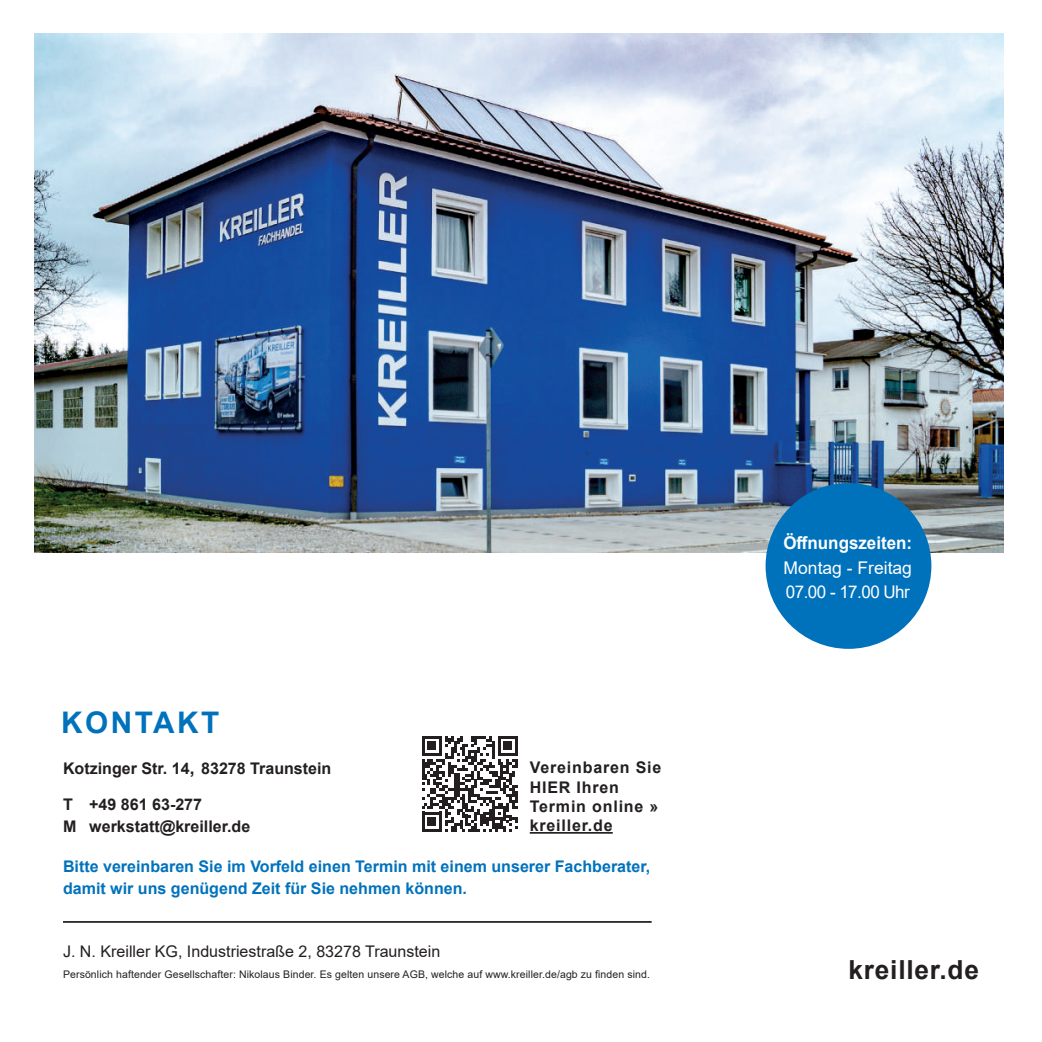
<style>
.page{position:relative;width:1042px;height:1042px;background:#fff}
.page>*{position:absolute;margin:0;border:0;box-sizing:border-box;transform-origin:0 0}
.t1{font:700 29.75px "Arial";letter-spacing:.085em;color:#0072bc}
.t2{font:700 26.25px "Arial";letter-spacing:.03em;color:#231f20}
.t3{font:17.5px/24.5px "Arial";color:#fff}
.t4{font:700 17.5px "Arial";color:#fff}
.t5{font:700 16.1px/22.2px "Arial";color:#0072bc}
.t6{font:700 16.1px/22.2px "Arial";color:#231f20}
.t7{font:16.1px "Arial";color:#231f20}
.t8{font:700 16.1px/19.2px "Arial";letter-spacing:.05em;color:#231f20}
.t9{font:10.5px "Arial";letter-spacing:.01em;color:#231f20}
.s1{font-size:17.5px}
</style>
<div class="page">
<hr style="left:63px;top:921px;width:588px;height:2px;background:#231f20">
<svg style="left:422px;top:736px;width:96px;height:96px"></svg>
<hr style="left:530px;top:832px;width:83px;height:1px;background:#231f20">
<img style="left:35px;top:34px;width:969px;height:518px">
<div style="left:765px;top:483px;width:166px;height:166px;background:#0072bc;border-radius:50%"></div>
<h1 class="t1" style="left:61px;top:701px;width:160px">KONTAKT</h1>
<h3 class="t6" style="left:63px;top:758px;width:270px">Kotzinger Str. 14<span class="s1">,</span> 83278 Traunstein</h3>
<h3 class="t6" style="left:63px;top:793px;width:189px">T +49 861 63-277<br>M werkstatt@kreiller.de</h3>
<h3 class="t8" style="left:530px;top:758px;width:133px">Vereinbaren Sie<br>HIER Ihren<br>Termin online » kreiller.de</h3>
<h3 class="t5" style="left:63px;top:855px;width:589px">Bitte vereinbaren Sie im Vorfeld einen Termin mit einem unserer Fachberater, damit wir uns genügend Zeit für Sie nehmen können.</h3>
<h3 class="t7" style="left:63px;top:940px;width:379px">J. N. Kreiller KG, Industriestraße 2, 83278 Traunstein</h3>
<p class="t9" style="left:63px;top:967px;width:588px">Persönlich haftender Gesellschafter: Nikolaus Binder. Es gelten unsere AGB, welche auf www.kreiller.de/agb zu finden sind.</p>
<h3 class="t4" style="left:783px;top:531px;width:130px">Öffnungszeiten:</h3>
<h3 class="t3" style="left:783px;top:555px;width:130px">Montag - Freitag<br>07.00 - 17.00 Uhr</h3>
<h2 class="t2" style="left:848px;top:951px;width:132px">kreiller.de</h2>
</div>
